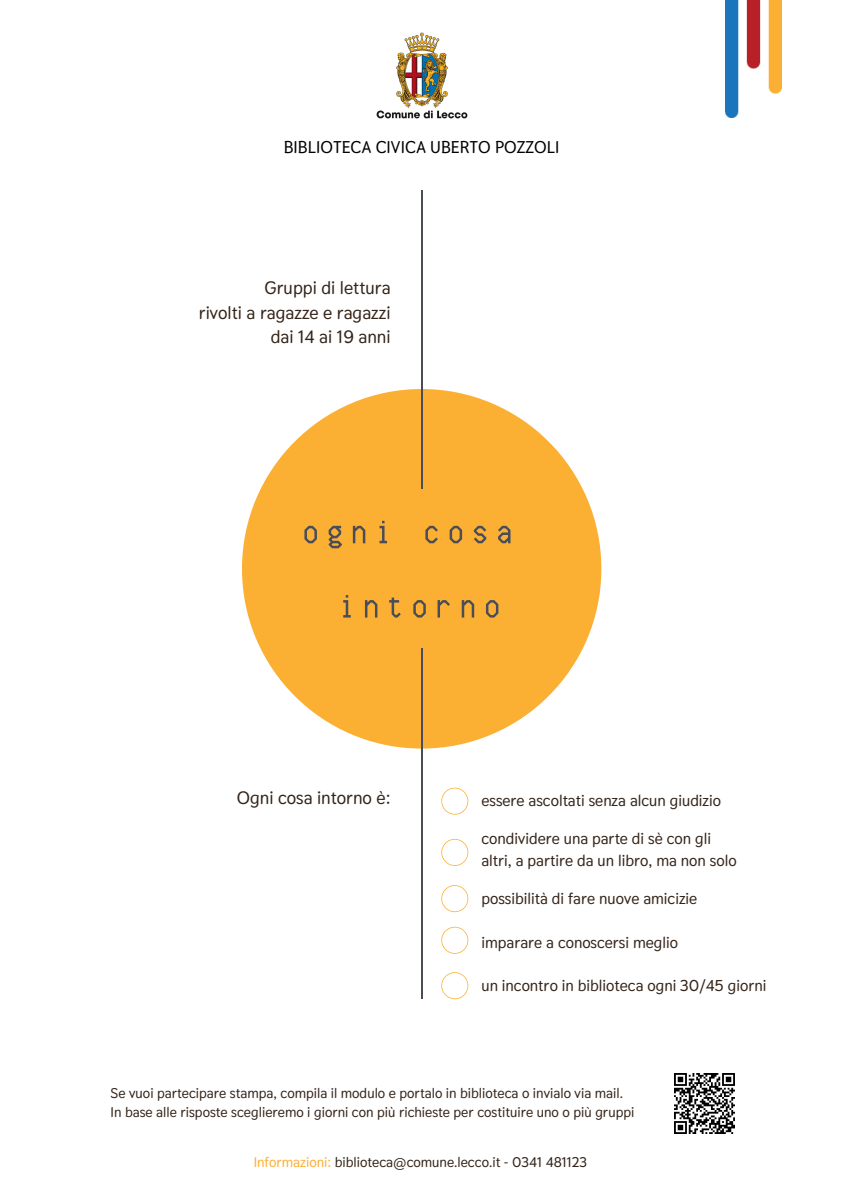
<style>
.page{position:relative;width:842px;height:1191px;background:#fff}
.page>*{position:absolute;margin:0;border:0;box-sizing:border-box;transform-origin:0 0}
.t1{font:53.2px "Computer says no";letter-spacing:.145em;color:#494d59}
.t2{font:700 17.9px "Thasadith";color:#342419}
.t3{font:700 17px "Thasadith";color:#000}
.t4{font:700 15.7px/22px "Thasadith";color:#342419}
.t5{font:700 14px "Thasadith";color:#342419}
.s1{color:#fbb033}
</style>
<div class="page">
<img style="left:376px;top:32px;width:92px;height:86px">
<img style="left:726px;top:0;width:55px;height:118px">
<svg style="left:441px;top:787px;width:27px;height:27px"></svg>
<svg style="left:441px;top:885px;width:27px;height:27px"></svg>
<svg style="left:441px;top:838px;width:27px;height:27px"></svg>
<svg style="left:441px;top:926px;width:27px;height:27px"></svg>
<svg style="left:441px;top:972px;width:27px;height:27px"></svg>
<div style="left:242px;top:389px;width:359px;height:359px;background:#fbb033;border-radius:50%"></div>
<hr style="left:421px;top:190px;width:1px;height:299px;background:#494d59">
<hr style="left:421px;top:648px;width:1px;height:350px;background:#494d59">
<img style="left:675px;top:1073px;width:59px;height:59px">
<p class="t3" style="left:284px;top:136px;width:277px">BIBLIOTECA CIVICA UBERTO POZZOLI</p>
<p class="t2" style="left:264px;top:276px;width:128px">Gruppi di lettura</p>
<p class="t2" style="left:199px;top:301px;width:193px">rivolti a ragazze e ragazzi</p>
<p class="t2" style="left:271px;top:325px;width:121px">dai 14 ai 19 anni</p>
<p class="t1" style="left:304px;top:493px;width:212px">ogni cosa</p>
<p class="t1" style="left:341px;top:568px;width:163px">intorno</p>
<p class="t2" style="left:237px;top:785px;width:155px">Ogni cosa intorno è:</p>
<p class="t4" style="left:481px;top:789px;width:241px">essere ascoltati senza alcun giudizio</p>
<p class="t4" style="left:481px;top:827px;width:257px">condividere una parte di sè con gli altri, a partire da un libro, ma non solo</p>
<p class="t4" style="left:481px;top:886px;width:217px">possibilità di fare nuove amicizie</p>
<p class="t4" style="left:481px;top:931px;width:198px">imparare a conoscersi meglio</p>
<p class="t4" style="left:481px;top:973px;width:286px">un incontro in biblioteca ogni 30/45 giorni</p>
<p class="t5" style="left:111px;top:1083px;width:514px">Se vuoi partecipare stampa, compila il modulo e portalo in biblioteca o invialo via mail.</p>
<p class="t5" style="left:111px;top:1102px;width:525px">In base alle risposte sceglieremo i giorni con più richieste per costituire uno o più gruppi</p>
<p class="t5" style="left:254px;top:1152px;width:335px"><span class="s1">Informazioni:</span> biblioteca@comune.lecco.it - 0341 481123</p>
</div>
